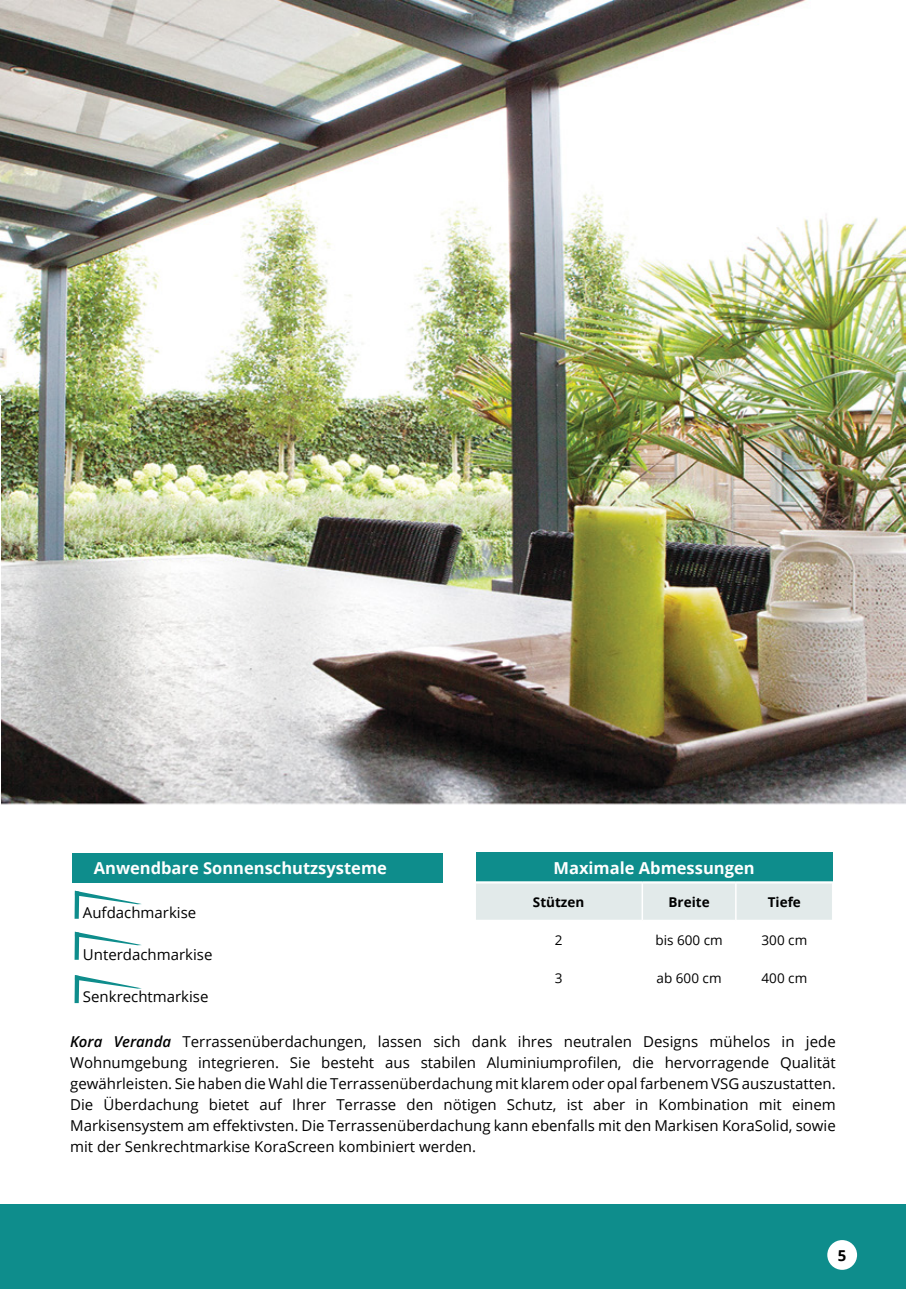
<style>
.page{position:relative;width:906px;height:1289px;background:#fff}
.page>*{position:absolute;margin:0;border:0;box-sizing:border-box;transform-origin:0 0}
.t1{font:700 16.5px "Open Sans";color:#fff}
.t2{font:15px/21px "Open Sans";color:#000;text-align:justify}
.t3{font:700 15px "Open Sans";color:#000}
.t4{font:13.5px "Open Sans";color:#000}
.t5{font:700 13.5px "Open Sans";color:#000}
.s1{font-weight:600;font-style:italic}
</style>
<div class="page">
<img style="left:0;top:0;width:905px;height:1004px">
<img style="left:0;top:395px;width:1px;height:609px">
<div style="left:0;top:1204px;width:906px;height:84px;background:#0e8d8c"></div>
<div style="left:72px;top:852px;width:370px;height:30px;background:#0e8d8c"></div>
<div style="left:476px;top:852px;width:356px;height:30px;background:#0e8d8c"></div>
<div style="left:476px;top:883px;width:356px;height:37px;background:#e2eaea"></div>
<hr style="left:736px;top:881px;width:97px;height:2px;background:#fff">
<hr style="left:736px;top:920px;width:97px;height:1px;background:#fff">
<hr style="left:641px;top:883px;width:2px;height:37px;background:#fff">
<hr style="left:735px;top:883px;width:1px;height:37px;background:#fff">
<hr style="left:474px;top:921px;width:2px;height:37px;background:#fff">
<hr style="left:641px;top:921px;width:2px;height:37px;background:#fff">
<hr style="left:735px;top:921px;width:1px;height:37px;background:#fff">
<hr style="left:832px;top:921px;width:1px;height:37px;background:#fff">
<hr style="left:474px;top:958px;width:168px;height:1px;background:#fff">
<hr style="left:474px;top:959px;width:2px;height:37px;background:#fff">
<hr style="left:642px;top:958px;width:94px;height:1px;background:#fff">
<hr style="left:641px;top:959px;width:2px;height:37px;background:#fff">
<hr style="left:736px;top:958px;width:97px;height:1px;background:#fff">
<hr style="left:735px;top:959px;width:1px;height:37px;background:#fff">
<hr style="left:832px;top:959px;width:1px;height:37px;background:#fff">
<hr style="left:474px;top:996px;width:168px;height:2px;background:#fff">
<hr style="left:642px;top:996px;width:94px;height:2px;background:#fff">
<hr style="left:736px;top:996px;width:97px;height:2px;background:#fff">
<hr style="left:474px;top:881px;width:168px;height:1px;background:#fff">
<hr style="left:475px;top:882px;width:167px;height:1px;background:#fff">
<hr style="left:474px;top:882px;width:1px;height:39px;background:#fff">
<hr style="left:475px;top:883px;width:1px;height:37px;background:#fff">
<hr style="left:642px;top:881px;width:94px;height:1px;background:#fff">
<hr style="left:642px;top:882px;width:94px;height:1px;background:#fff">
<hr style="left:832px;top:883px;width:1px;height:37px;background:#fff">
<hr style="left:833px;top:882px;width:1px;height:39px;background:#fff">
<hr style="left:475px;top:920px;width:167px;height:1px;background:#fff">
<hr style="left:474px;top:921px;width:168px;height:1px;background:#fff">
<hr style="left:642px;top:920px;width:94px;height:1px;background:#fff">
<hr style="left:642px;top:921px;width:94px;height:1px;background:#fff">
<hr style="left:736px;top:921px;width:97px;height:1px;background:#fff">
<svg style="left:75px;top:890px;width:67px;height:28px"></svg>
<svg style="left:75px;top:931px;width:67px;height:28px"></svg>
<svg style="left:75px;top:975px;width:67px;height:28px"></svg>
<div style="left:827px;top:1239px;width:30px;height:30px;background:#fff;border-radius:50%"></div>
<p class="t1" style="left:94px;top:856px;width:295px">Anwendbare Sonnenschutzsysteme</p>
<p class="t1" style="left:553px;top:856px;width:203px">Maximale Abmessungen</p>
<p class="t5" style="left:533px;top:892px;width:53px">Stützen</p>
<p class="t5" style="left:668px;top:892px;width:43px">Breite</p>
<p class="t5" style="left:768px;top:892px;width:35px">Tiefe</p>
<p class="t4" style="left:555px;top:930px;width:9px">2</p>
<p class="t4" style="left:655px;top:930px;width:69px">bis 600 cm</p>
<p class="t4" style="left:761px;top:930px;width:47px">300 cm</p>
<p class="t4" style="left:555px;top:969px;width:9px">3</p>
<p class="t4" style="left:656px;top:969px;width:66px">ab 600 cm</p>
<p class="t4" style="left:761px;top:969px;width:47px">400 cm</p>
<p class="t2" style="left:83px;top:901px;width:115px">Aufdachmarkise</p>
<p class="t2" style="left:83px;top:943px;width:131px">Unterdachmarkise</p>
<p class="t2" style="left:83px;top:985px;width:127px">Senkrechtmarkise</p>
<p class="t2" style="left:70px;top:1031px;width:767px"><span class="s1">Kora Veranda</span> Terrassenüberdachungen, lassen sich dank ihres neutralen Designs mühelos in jede Wohnumgebung integrieren. Sie besteht aus stabilen Aluminiumprofilen, die hervorragende Qualität gewährleisten. Sie haben die Wahl die Terrassenüberdachung mit klarem oder opal farbenem VSG auszustatten.<br>Die Überdachung bietet auf Ihrer Terrasse den nötigen Schutz, ist aber in Kombination mit einem Markisensystem am effektivsten. Die Terrassenüberdachung kann ebenfalls mit den Markisen KoraSolid, sowie mit der Senkrechtmarkise KoraScreen kombiniert werden.</p>
<p class="t3" style="left:838px;top:1244px;width:10px">5</p>
</div>
